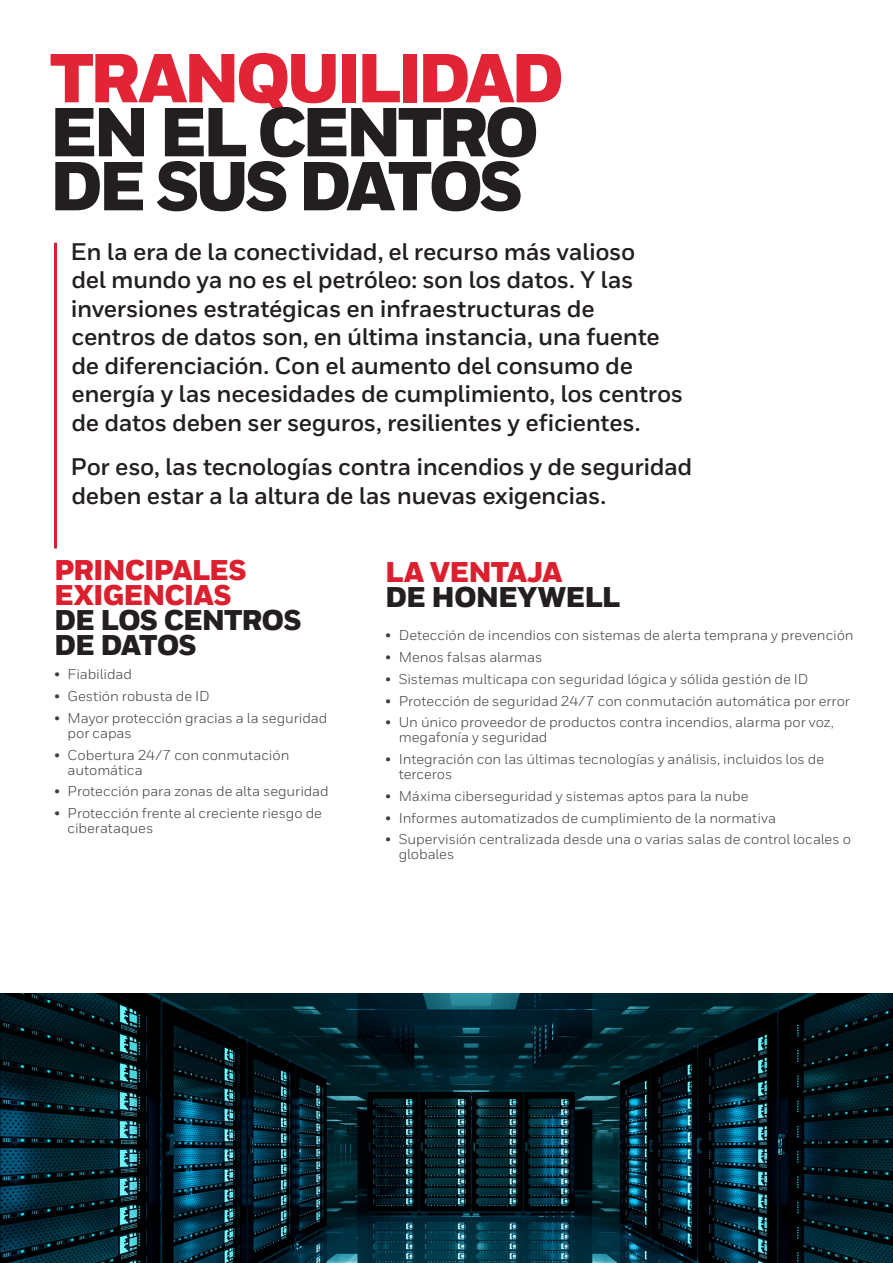
<style>
.page{position:relative;width:893px;height:1263px;background:#fff}
.page>*{position:absolute;margin:0;border:0;box-sizing:border-box;transform-origin:0 0}
.Title_46_36__the_rest{font:900 69px "Honeywell Sans";letter-spacing:-.065em;color:#231f20}
.Title_46_36__the_rest-2{font:900 69px "Honeywell Sans";letter-spacing:-.065em;color:#e22536}
._10_Inside__Body_Text{font:900 28.5px "Honeywell Sans";letter-spacing:-.035em;color:#dc1f2e}
._10_Inside__Body_Text-2{font:900 28.5px "Honeywell Sans";letter-spacing:-.035em;color:#231f20}
.Intro_Body{font:700 24px/28.5px "Honeywell Sans";letter-spacing:-.015em;color:#231f20}
.t1{font:14.25px/15px "Honeywell Sans";letter-spacing:-.005em;color:#3e3e3f}
</style>
<div class="page">
<hr style="left:54px;top:243px;width:3px;height:305px;background:#dc1f2e">
<img style="left:0;top:993px;width:893px;height:270px">
<p class="Title_46_36__the_rest-2" style="left:50px;top:36px;width:516px">TRANQUILIDAD</p>
<p class="Title_46_36__the_rest" style="left:50px;top:90px;width:491px">EN EL CENTRO</p>
<p class="Title_46_36__the_rest" style="left:50px;top:144px;width:475px">DE SUS DATOS</p>
<p class="Intro_Body" style="left:71px;top:237px;width:614px">En la era de la conectividad, el recurso más valioso<br>del mundo ya no es el petróleo: son los datos. Y las inversiones estratégicas en infraestructuras de centros de datos son, en última instancia, una fuente de diferenciación. Con el aumento del consumo de energía y las necesidades de cumplimiento, los centros de datos deben ser seguros, resilientes y eficientes.</p>
<p class="Intro_Body" style="left:71px;top:453px;width:623px">Por eso, las tecnologías contra incendios y de seguridad deben estar a la altura de las nuevas exigencias.</p>
<p class="_10_Inside__Body_Text" style="left:54px;top:553px;width:194px">PRINCIPALES</p>
<p class="_10_Inside__Body_Text" style="left:54px;top:578px;width:179px">EXIGENCIAS</p>
<p class="_10_Inside__Body_Text-2" style="left:54px;top:602px;width:249px">DE LOS CENTROS</p>
<p class="_10_Inside__Body_Text-2" style="left:54px;top:627px;width:144px">DE DATOS</p>
<p class="t1" style="left:54px;top:667px;width:80px">• Fiabilidad</p>
<p class="t1" style="left:54px;top:689px;width:157px">• Gestión robusta de ID</p>
<p class="t1" style="left:68px;top:710px;width:261px;text-indent:-14px">• Mayor protección gracias a la seguridad por capas</p>
<p class="t1" style="left:68px;top:747px;width:223px;text-indent:-14px">• Cobertura 24/7 con conmutación automática</p>
<p class="t1" style="left:54px;top:784px;width:276px">• Protección para zonas de alta seguridad</p>
<p class="t1" style="left:68px;top:806px;width:256px;text-indent:-14px">• Protección frente al creciente riesgo de ciberataques</p>
<p class="_10_Inside__Body_Text" style="left:385px;top:554px;width:179px">LA VENTAJA</p>
<p class="_10_Inside__Body_Text-2" style="left:385px;top:579px;width:237px">DE HONEYWELL</p>
<p class="t1" style="left:385px;top:628px;width:470px">• Detección de incendios con sistemas de alerta temprana y prevención</p>
<p class="t1" style="left:385px;top:650px;width:159px">• Menos falsas alarmas</p>
<p class="t1" style="left:385px;top:671px;width:425px">• Sistemas multicapa con seguridad lógica y sólida gestión de ID</p>
<p class="t1" style="left:385px;top:693px;width:466px">• Protección de seguridad 24/7 con conmutación automática por error</p>
<p class="t1" style="left:399px;top:715px;width:437px;text-indent:-14px">• Un único proveedor de productos contra incendios, alarma por voz, megafonía y seguridad</p>
<p class="t1" style="left:399px;top:752px;width:427px;text-indent:-14px">• Integración con las últimas tecnologías y análisis, incluidos los de terceros</p>
<p class="t1" style="left:385px;top:788px;width:365px">• Máxima ciberseguridad y sistemas aptos para la nube</p>
<p class="t1" style="left:385px;top:810px;width:392px">• Informes automatizados de cumplimiento de la normativa</p>
<p class="t1" style="left:399px;top:832px;width:454px;text-indent:-14px">• Supervisión centralizada desde una o varias salas de control locales o globales</p>
</div>
